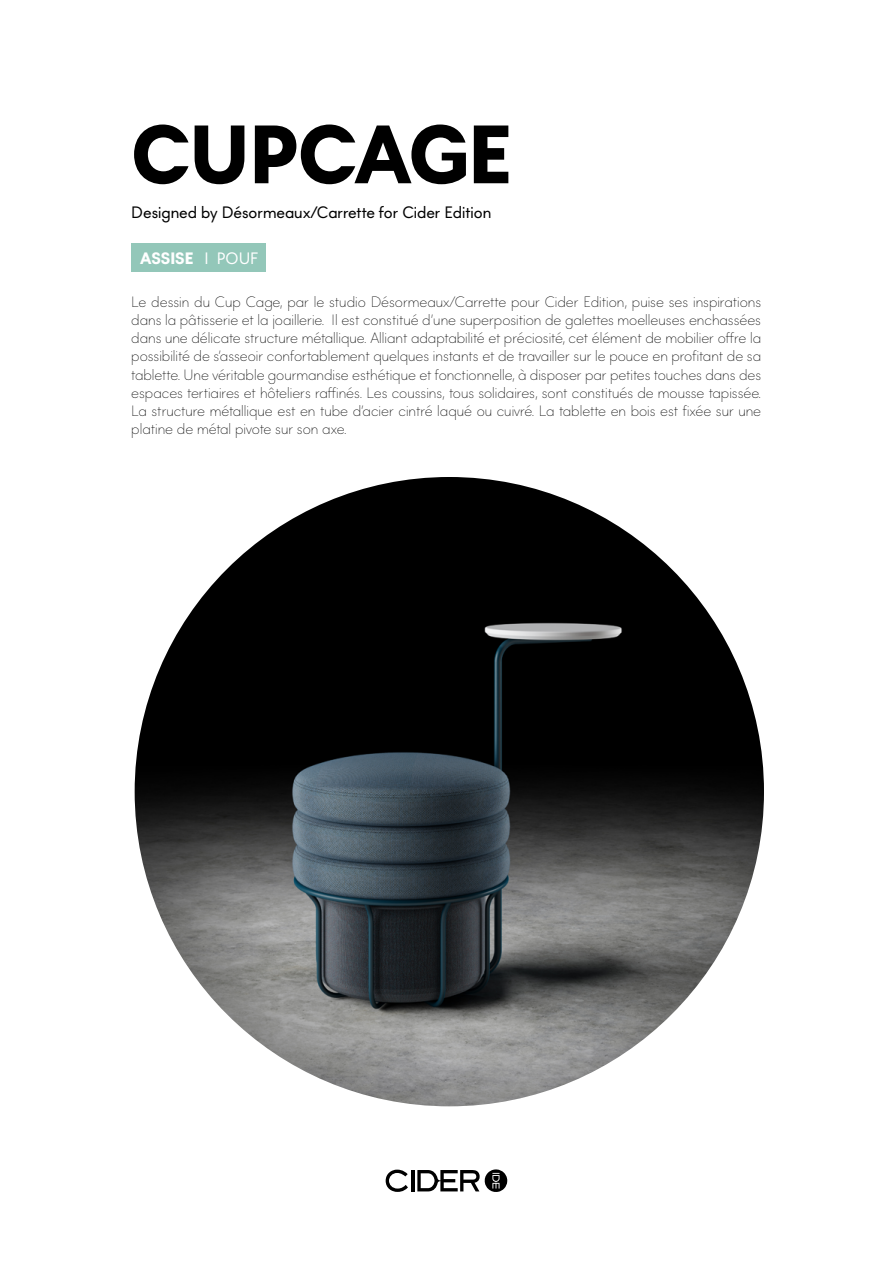
<style>
.page{position:relative;width:893px;height:1263px;background:#fff}
.page>*{position:absolute;margin:0;border:0;box-sizing:border-box;transform-origin:0 0}
.t1{font:700 82.5px "Lightbox 21";color:#000}
.t2{font:16.5px "Lightbox 21";color:#000}
.t3{font:700 16.5px "Lightbox 21";color:#fff}
.t4{font:100 15px/18px "Lightbox 21";color:#000;text-align:justify}
.s1{font-weight:400}
</style>
<div class="page">
<hr style="left:411px;top:1170px;width:3px;height:21px;background:#000">
<svg style="left:386px;top:1169px;width:22px;height:23px"></svg>
<svg style="left:417px;top:1169px;width:90px;height:23px"></svg>
<img style="left:135px;top:477px;width:629px;height:629px;border-radius:315px">
<div style="left:131px;top:243px;width:135px;height:29px;background:#93c7b9"></div>
<h1 class="t1" style="left:131px;top:92px;width:381px">CUPCAGE</h1>
<p class="t2" style="left:131px;top:200px;width:362px">Designed by Désormeaux/Carrette for Cider Edition</p>
<p class="t3" style="left:140px;top:246px;width:119px">ASSISE <span class="s1">I POUF</span></p>
<p class="t4" style="left:131px;top:292px;width:631px">Le dessin du Cup Cage, par le studio Désormeaux/Carrette pour Cider Edition, puise ses inspirations dans la pâtisserie et la joaillerie. Il est constitué d’une superposition de galettes moelleuses enchassées dans une délicate structure métallique. Alliant adaptabilité et préciosité, cet élément de mobilier offre la possibilité de s’asseoir confortablement quelques instants et de travailler sur le pouce en profitant de sa tablette. Une véritable gourmandise esthétique et fonctionnelle, à disposer par petites touches dans des espaces tertiaires et hôteliers raffinés. Les coussins, tous solidaires, sont constitués de mousse tapissée.<br>La structure métallique est en tube d’acier cintré laqué ou cuivré. La tablette en bois est fixée sur une platine de métal pivote sur son axe.</p>
</div>
